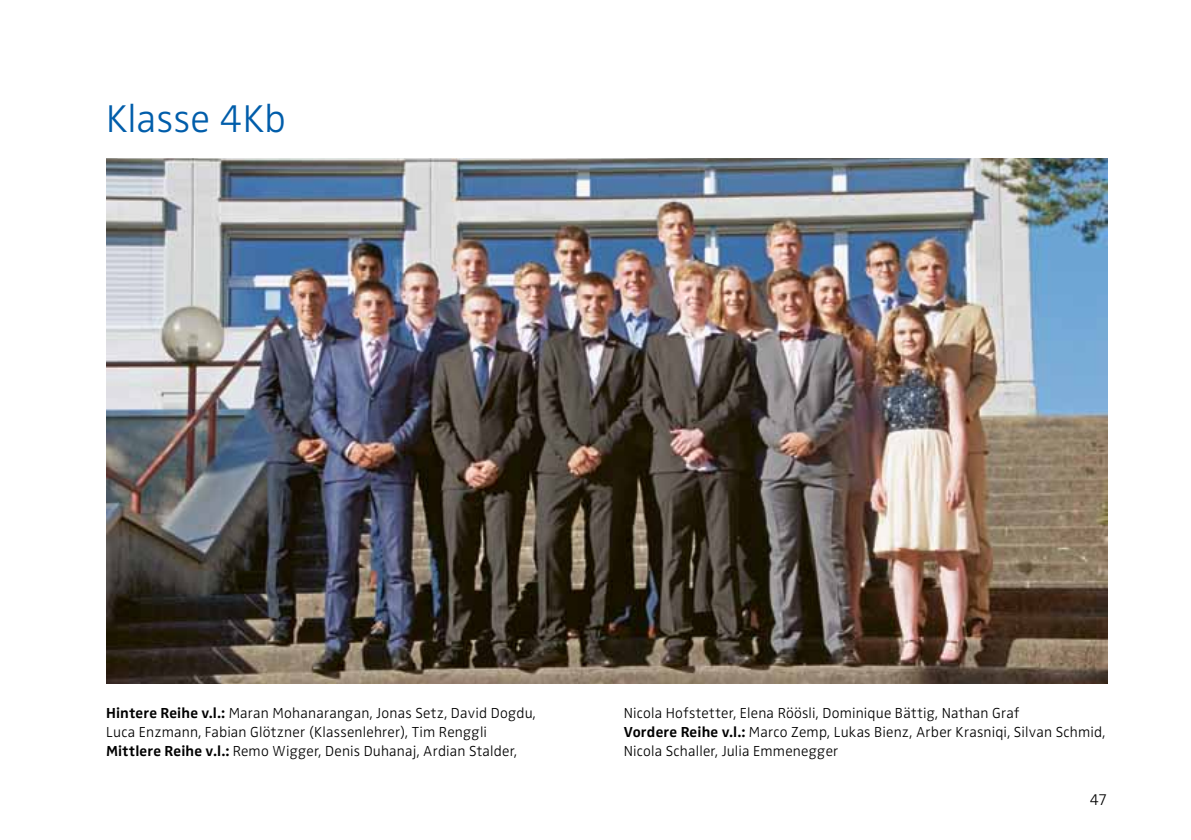
<style>
.page{position:relative;width:1191px;height:840px;background:#fff}
.page>*{position:absolute;margin:0;border:0;box-sizing:border-box;transform-origin:0 0}
.t1{font:300 40px "Zwo";color:#005daa}
.t2{font:300 16px "Zwo";color:#000}
.t3{font:300 15px/19px "Zwo";letter-spacing:.015em;color:#000}
.s1{font-weight:700}
</style>
<div class="page">
<img style="left:106px;top:158px;width:1001px;height:524px">
<h1 class="t1" style="left:106px;top:95px;width:181px">Klasse 4Kb</h1>
<p class="t3" style="left:106px;top:703px;width:431px"><span class="s1">Hintere Reihe v.l.:</span> Maran Mohanarangan, Jonas Setz, David Dogdu,<br>Luca Enzmann, Fabian Glötzner (Klassenlehrer), Tim Renggli<br><span class="s1">Mittlere Reihe v.l.:</span> Remo Wigger, Denis Duhanaj, Ardian Stalder,</p>
<p class="t3" style="left:624px;top:703px;width:483px">Nicola Hofstetter, Elena Röösli, Dominique Bättig, Nathan Graf<br><span class="s1">Vordere Reihe v.l.:</span> Marco Zemp, Lukas Bienz, Arber Krasniqi, Silvan Schmid,<br>Nicola Schaller, Julia Emmenegger</p>
<p class="t2" style="left:1089px;top:789px;width:19px">47</p>
</div>
